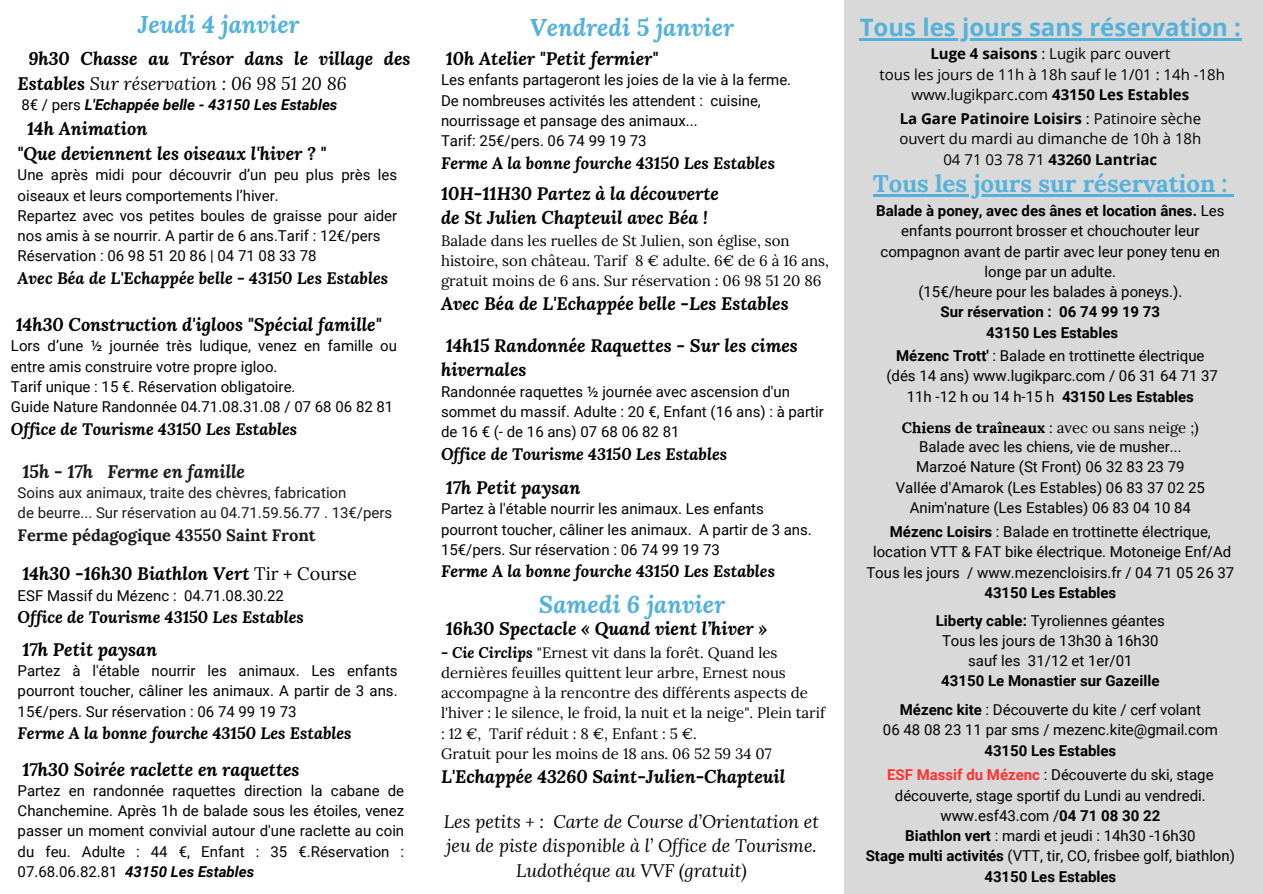
<style>
.page{position:relative;width:1263px;height:894px;background:#fff}
.page>*{position:absolute;margin:0;border:0;box-sizing:border-box;transform-origin:0 0}
.t1{font:italic 700 24px "Lora";color:#54b2da}
.t2{font:700 24px "Open Sans";color:#54b2da}
.t3{font:700 24px "Lora";color:#54b2da}
.t4{font:italic 700 18px/24.8px "Lora";color:#000}
.t5{font:italic 18px/24.8px "Lora";color:#000;text-align:center}
.t6{font:italic 700 18px "Lora";color:#1a1a1a}
.t7{font:italic 700 16.5px "Lora";color:#000}
.t8{font:700 16.5px "Lora";color:#1a1a1a}
.t9{font:15px/20.2px "Roboto";color:#000;text-align:center}
.t10{font:15px/20.2px "Lora";color:#000}
.t11{font:15px/20.2px "Open Sans";color:#000;text-align:center}
.t12{font:700 15px/20.2px "Roboto";color:#000;text-align:center}
.t13{font:15px/20.2px "Roboto";color:#1a1a1a}
.t14{font:italic 700 15px "Roboto";color:#000}
.s1{font-weight:400}
.s2{font-weight:400;font-style:normal}
.s3{font-weight:700;font-style:italic}
.s4{font-weight:700}
.s5{font-weight:700;color:#ff3131}
</style>
<div class="page">
<div style="left:844px;top:0;width:419px;height:893px;background:#d9d9d9"></div>
<hr style="left:860px;top:39px;width:368px;height:2px;background:#54b2da">
<svg style="left:1228px;top:39px;width:13px;height:2px"></svg>
<hr style="left:873px;top:194px;width:342px;height:2px;background:#54b2da">
<svg style="left:1215px;top:194px;width:19px;height:2px"></svg>
<h1 class="t1" style="left:138px;top:8px;width:163px">Jeudi 4 janvier</h1>
<p class="t4" style="left:18px;top:46px;width:394px;text-indent:11px">9h30 Chasse au Trésor dans le village des<br>Estables <span class="s1">Sur réservation : 06 98 51 20 86</span></p>
<p class="t14" style="left:21px;top:96px;width:318px"><span class="s2">8€ / pers</span> L'Echappée belle - 43150 Les Estables</p>
<p class="t4" style="left:18px;top:116px;width:310px;text-indent:9px">14h Animation<br>"Que deviennent les oiseaux l'hiver ? "</p>
<p class="t9" style="left:18px;top:165px;width:381px;text-align:left">Une après midi pour découvrir d’un peu plus près les oiseaux et leurs comportements l’hiver.<br>Repartez avec vos petites boules de graisse pour aider nos amis à se nourrir. A partir de 6 ans.Tarif : 12€/pers Réservation : 06 98 51 20 86 | 04 71 08 33 78</p>
<p class="t7" style="left:18px;top:267px;width:372px">Avec Béa de L'Echappée belle - 43150 Les Estables</p>
<p class="t4" style="left:16px;top:312px;width:367px">14h30 Construction d'igloos "Spécial famille"</p>
<p class="t9" style="left:11px;top:336px;width:388px;text-align:left">Lors d’une ½ journée très ludique, venez en famille ou entre amis construire votre propre igloo.<br>Tarif unique : 15 €. Réservation obligatoire.<br>Guide Nature Randonnée 04.71.08.31.08 / 07 68 06 82 81</p>
<p class="t7" style="left:11px;top:417px;width:288px">Office de Tourisme 43150 Les Estables</p>
<p class="t6" style="left:22px;top:459px;width:224px">15h - 17h Ferme en famille</p>
<p class="t13" style="left:18px;top:482px;width:376px">Soins aux animaux, traite des chèvres, fabrication<br>de beurre... Sur réservation au 04.71.59.56.77 . 13€/pers</p>
<p class="t8" style="left:18px;top:524px;width:300px">Ferme pédagogique 43550 Saint Front</p>
<p class="t4" style="left:22px;top:561px;width:336px">14h30 -16h30 Biathlon Vert <span class="s2">Tir + Course</span></p>
<p class="t9" style="left:18px;top:585px;width:268px">ESF Massif du Mézenc : 04.71.08.30.22</p>
<p class="t7" style="left:18px;top:605px;width:288px">Office de Tourisme 43150 Les Estables</p>
<p class="t4" style="left:22px;top:636px;width:136px">17h Petit paysan</p>
<p class="t9" style="left:18px;top:660px;width:381px;text-align:justify">Partez à l'étable nourrir les animaux. Les enfants pourront toucher, câliner les animaux. A partir de 3 ans.<br>15€/pers. Sur réservation : 06 74 99 19 73</p>
<p class="t7" style="left:18px;top:721px;width:335px">Ferme A la bonne fourche 43150 Les Estables</p>
<p class="t4" style="left:22px;top:756px;width:279px">17h30 Soirée raclette en raquettes</p>
<p class="t9" style="left:18px;top:780px;width:388px;text-align:justify">Partez en randonnée raquettes direction la cabane de Chanchemine. Après 1h de balade sous les étoiles, venez passer un moment convivial autour d'une raclette au coin du feu. Adulte : 44 €, Enfant : 35 €.Réservation :<br>07.68.06.82.81 <span class="s3">43150 Les Estables</span></p>
<h1 class="t1" style="left:530px;top:11px;width:206px">Vendredi 5 janvier</h1>
<p class="t4" style="left:446px;top:46px;width:214px">10h Atelier "Petit fermier"</p>
<p class="t9" style="left:441px;top:70px;width:352px;text-align:left">Les enfants partageront les joies de la vie à la ferme.<br>De nombreuses activités les attendent : cuisine, nourrissage et pansage des animaux...<br>Tarif: 25€/pers. 06 74 99 19 73</p>
<p class="t7" style="left:441px;top:152px;width:335px">Ferme A la bonne fourche 43150 Les Estables</p>
<p class="t4" style="left:441px;top:180px;width:279px">10H-11H30 Partez à la découverte de St Julien Chapteuil avec Béa !</p>
<p class="t10" style="left:441px;top:230px;width:389px">Balade dans les ruelles de St Julien, son église, son histoire, son château. Tarif 8 € adulte. 6€ de 6 à 16 ans, gratuit moins de 6 ans. Sur réservation : 06 98 51 20 86</p>
<p class="t4" style="left:441px;top:291px;width:349px">Avec Béa de L'Echappée belle -Les Estables</p>
<p class="t4" style="left:441px;top:332px;width:358px">14h15 Randonnée Raquettes - Sur les cimes hivernales</p>
<p class="t9" style="left:441px;top:381px;width:384px;text-align:left">Randonnée raquettes ½ journée avec ascension d'un sommet du massif. Adulte : 20 €, Enfant (16 ans) : à partir de 16 € (- de 16 ans) 07 68 06 82 81</p>
<p class="t7" style="left:441px;top:442px;width:288px">Office de Tourisme 43150 Les Estables</p>
<p class="t4" style="left:446px;top:474px;width:136px">17h Petit paysan</p>
<p class="t9" style="left:441px;top:499px;width:372px;text-align:left">Partez à l'étable nourrir les animaux. Les enfants pourront toucher, câliner les animaux. A partir de 3 ans.<br>15€/pers. Sur réservation : 06 74 99 19 73</p>
<p class="t7" style="left:441px;top:560px;width:335px">Ferme A la bonne fourche 43150 Les Estables</p>
<h1 class="t1" style="left:539px;top:588px;width:188px">Samedi 6 janvier</h1>
<p class="t4" style="left:446px;top:615px;width:323px">16h30 Spectacle « Quand vient l’hiver »</p>
<p class="t10" style="left:441px;top:641px;width:386px"><span class="s3">- Cie Circlips</span> "Ernest vit dans la forêt. Quand les dernières feuilles quittent leur arbre, Ernest nous accompagne à la rencontre des différents aspects de l'hiver : le silence, le froid, la nuit et la neige". Plein tarif : 12 €, Tarif réduit : 8 €, Enfant : 5 €.<br>Gratuit pour les moins de 18 ans. 06 52 59 34 07</p>
<p class="t4" style="left:441px;top:763px;width:346px">L'Echappée 43260 Saint-Julien-Chapteuil</p>
<p class="t5" style="left:444px;top:808px;width:377px">Les petits + : Carte de Course d’Orientation et jeu de piste disponible à l’ Office de Tourisme.<br>Ludothéque au VVF (gratuit)</p>
<h1 class="t2" style="left:860px;top:11px;width:383px">Tous les jours sans réservation :</h1>
<p class="t11" style="left:879px;top:43px;width:347px"><span class="s4">Luge 4 saisons</span> : Lugik parc ouvert<br>tous les jours de 11h à 18h sauf le 1/01 : 14h -18h www.lugikparc.com <span class="s4">43150 Les Estables</span></p>
<p class="t11" style="left:899px;top:108px;width:303px"><span class="s4">La Gare Patinoire Loisirs</span> : Patinoire sèche ouvert du mardi au dimanche de 10h à 18h<br>04 71 03 78 71 <span class="s4">43260 Lantriac</span></p>
<h1 class="t3" style="left:873px;top:168px;width:356px">Tous les jours sur réservation :</h1>
<p class="t9" style="left:876px;top:201px;width:350px"><span class="s4">Balade à poney, avec des ânes et location ânes.</span> Les enfants pourront brosser et chouchouter leur compagnon avant de partir avec leur poney tenu en longe par un adulte.<br>(15€/heure pour les balades à poneys.).</p>
<p class="t12" style="left:940px;top:302px;width:221px">Sur réservation : 06 74 99 19 73<br>43150 Les Estables</p>
<p class="t9" style="left:886px;top:346px;width:333px"><span class="s4">Mézenc Trott'</span> : Balade en trottinette électrique (dés 14 ans) www.lugikparc.com / 06 31 64 71 37<br>11h -12 h ou 14 h-15 h <span class="s4">43150 Les Estables</span></p>
<p class="t10" style="left:902px;top:417px;width:299px"><span class="s4">Chiens de traîneaux</span> : avec ou sans neige ;)</p>
<p class="t9" style="left:896px;top:437px;width:311px">Balade avec les chiens, vie de musher...<br>Marzoé Nature (St Front) 06 32 83 23 79<br>Vallée d'Amarok (Les Estables) 06 83 37 02 25<br>Anim'nature (Les Estables) 06 83 04 10 84</p>
<p class="t9" style="left:866px;top:521px;width:369px"><span class="s4">Mézenc Loisirs</span> : Balade en trottinette électrique, location VTT &amp; FAT bike électrique. Motoneige Enf/Ad<br>Tous les jours / www.mezencloisirs.fr / 04 71 05 26 37</p>
<p class="t12" style="left:984px;top:582px;width:133px">43150 Les Estables</p>
<p class="t9" style="left:936px;top:610px;width:230px"><span class="s4">Liberty cable:</span> Tyroliennes géantes<br>Tous les jours de 13h30 à 16h30 sauf les 31/12 et 1er/01</p>
<p class="t12" style="left:941px;top:671px;width:220px">43150 Le Monastier sur Gazeille</p>
<p class="t9" style="left:883px;top:699px;width:336px"><span class="s4">Mézenc kite</span> : Découverte du kite / cerf volant<br>06 48 08 23 11 par sms / mezenc.kite@gmail.com</p>
<p class="t12" style="left:984px;top:740px;width:133px">43150 Les Estables</p>
<p class="t9" style="left:866px;top:764px;width:371px"><span class="s5">ESF Massif du Mézenc</span> : Découverte du ski, stage découverte, stage sportif du Lundi au vendredi. www.esf43.com /<span class="s4">04 71 08 30 22<br>Biathlon vert</span> : mardi et jeudi : 14h30 -16h30<br><span class="s4">Stage multi activités</span> (VTT, tir, CO, frisbee golf, biathlon)<br><span class="s4">43150 Les Estables</span></p>
</div>
